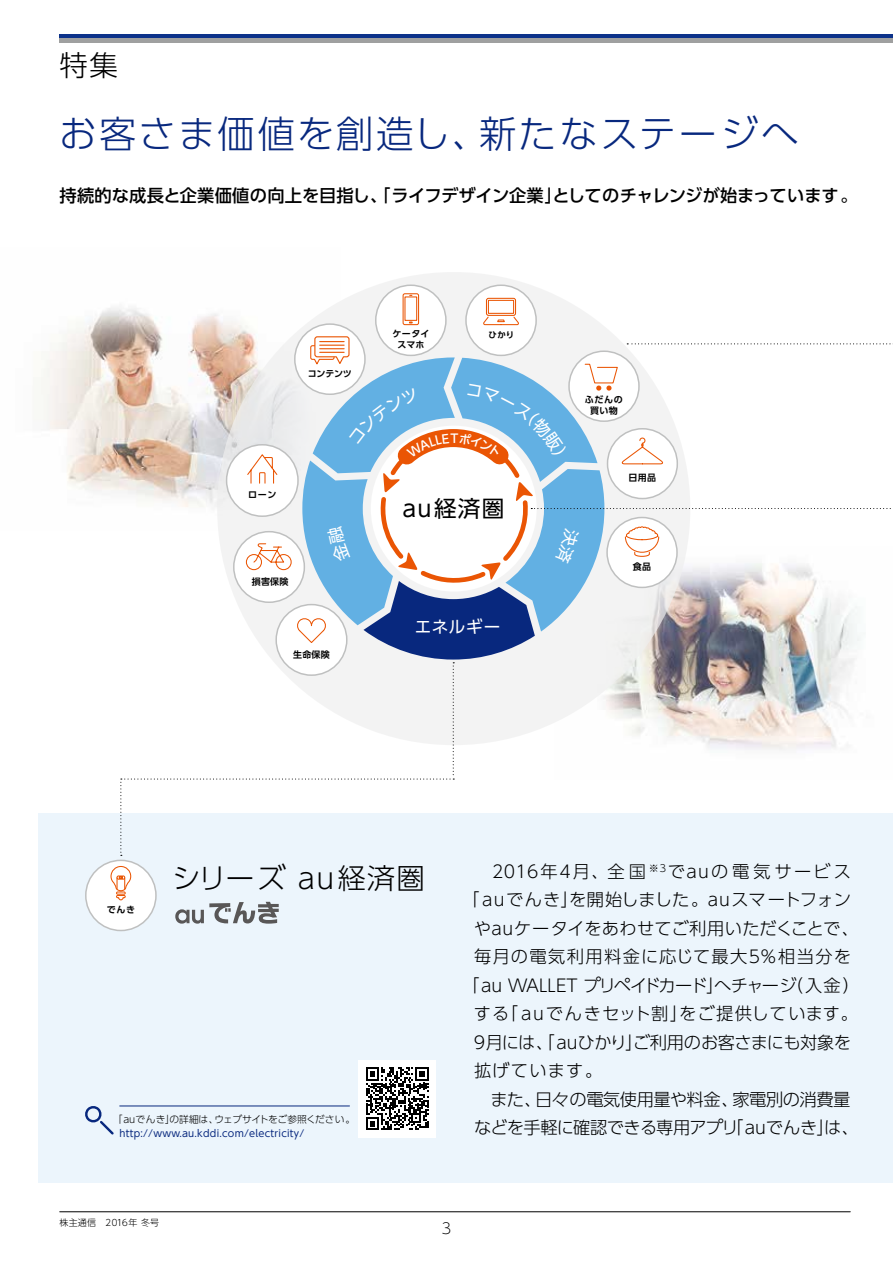
<style>
.page{position:relative;width:893px;height:1263px;background:#fff}
.page>*{position:absolute;margin:0;border:0;box-sizing:border-box;transform-origin:0 0}
.t1{font:300 37.5px "UD Shin Go Pro";letter-spacing:.06em;color:#08287e}
.t2{font:300 28.5px "UD Shin Go Pro";letter-spacing:.035em;color:#000}
.t3{font:22.65px "UD Shin Go Pro";color:#000}
.t4{font:300 17.25px "UD Shin Go Pro";letter-spacing:-.015em;color:#000}
.t5{font:500 17.25px "UD Shin Go Pro";letter-spacing:-.005em;color:#000}
.t6{font:300 17.25px "UD Shin Go Pro";letter-spacing:-.1em;color:#000}
.t7{font:300 17.25px "UD Shin Go Pro";letter-spacing:-.035em;color:#000}
.t8{font:300 17.25px "UD Shin Go Pro";letter-spacing:-.045em;color:#000}
.t9{font:300 17.25px "UD Shin Go Pro";letter-spacing:.015em;color:#000}
.t10{font:300 17.25px "UD Shin Go Pro";letter-spacing:.055em;color:#000}
.t11{font:300 17.25px "UD Shin Go Pro";letter-spacing:.22em;color:#000}
.t12{font:300 17.25px "UD Shin Go Pro";letter-spacing:.08em;color:#000}
.t13{font:16.5px "UD Shin Go Pro";letter-spacing:.04em;color:#fff}
.t14{font:200 15px "MO Clear Tone SG";color:#000}
.t15{font:500 12px "UD Shin Go Pro";color:#fff}
.t16{font:9.75px "MO Clear Tone SG";letter-spacing:.025em;color:#08287e}
.t17{font:300 9.75px "UD Shin Go Pro";letter-spacing:-.01em;color:#000}
.t18{font:700 9px/10.5px "UD Shin Go Pro De";letter-spacing:.03em;color:#000;text-align:center}
.t19{font:300 9px "UD Shin Go Pro";letter-spacing:.025em;color:#000}
.t20{font:700 8.4px "UD Shin Go Pro De";color:#000}
.s1{font-family:"MO Clear Tone SG"}
</style>
<div class="page">
<img style="left:41px;top:308px;width:176px;height:183px">
<svg style="left:217px;top:272px;width:397px;height:64px"></svg>
<div style="left:38px;top:813px;width:855px;height:370px;background:#ecf5fc"></div>
<hr style="left:120px;top:1106px;width:229px;height:1px;background:#08287e">
<svg style="left:85px;top:1106px;width:29px;height:29px"></svg>
<div style="left:60px;top:34px;width:833px;height:9px;background:#0c328a"></div>
<div style="left:60px;top:38px;width:833px;height:5px;background:#9fa0a0"></div>
<div style="left:358px;top:1060px;width:78px;height:78px;background:#fff"></div>
<svg style="left:366px;top:1067px;width:62px;height:63px"></svg>
<div style="left:86px;top:860px;width:70px;height:70px;background:#fff;border-radius:50%"></div>
<div style="left:85px;top:859px;width:72px;height:72px;border:2px solid #bfc0c0;border-radius:50%"></div>
<svg style="left:110px;top:866px;width:22px;height:35px"></svg>
<div style="left:295px;top:324px;width:70px;height:70px;background:#fff;border-radius:50%"></div>
<div style="left:466px;top:285px;width:70px;height:70px;background:#fff;border-radius:50%"></div>
<div style="left:465px;top:284px;width:72px;height:72px;border:2px solid #bfc0c0;border-radius:50%"></div>
<svg style="left:483px;top:297px;width:36px;height:29px"></svg>
<div style="left:376px;top:285px;width:70px;height:70px;background:#fff;border-radius:50%"></div>
<div style="left:375px;top:284px;width:72px;height:72px;border:2px solid #bfc0c0;border-radius:50%"></div>
<svg style="left:402px;top:293px;width:18px;height:33px"></svg>
<svg style="left:175px;top:902px;width:104px;height:22px"></svg>
<hr style="left:60px;top:1211px;width:790px;height:1px;background:#000">
<svg style="left:120px;top:336px;width:773px;height:520px"></svg>
<h2 class="t2" style="left:60px;top:42px;width:60px">特集</h2>
<h1 class="t1" style="left:59px;top:103px;width:741px">お客さま価値を創造し、新たなステージへ</h1>
<p class="t5" style="left:60px;top:182px;width:800px">持続的な成長と企業価値の向上を目指し、「ライフデザイン企業」としてのチャレンジが始まっています。</p>
<p class="t18" style="left:308px;top:368px;width:46px">コンテンツ</p>
<p class="t18" style="left:248px;top:489px;width:30px">ローン</p>
<p class="t18" style="left:252px;top:576px;width:38px">損害保険</p>
<p class="t18" style="left:293px;top:649px;width:38px">生命保険</p>
<p class="t18" style="left:392px;top:328px;width:38px">ケータイ</p>
<p class="t20" style="left:488px;top:328px;width:27px">ひかり</p>
<p class="t18" style="left:397px;top:339px;width:29px">スマホ</p>
<p class="t15" style="left:449px;top:428px;width:14px">Ｔ</p>
<h3 class="t3" style="left:402px;top:490px;width:103px"><span class="s1">au</span>経済圏</h3>
<p class="t13" style="left:415px;top:613px;width:87px">エネルギー</p>
<p class="t18" style="left:585px;top:394px;width:40px">ふだんの買い物</p>
<p class="t18" style="left:629px;top:472px;width:29px">日用品</p>
<p class="t18" style="left:633px;top:561px;width:20px">食品</p>
<p class="t18" style="left:107px;top:904px;width:30px">でんき</p>
<h2 class="t2" style="left:172px;top:855px;width:254px">シリーズ <span class="s1">au</span>経済圏</h2>
<p class="t17" style="left:113px;top:1111px;width:244px">「<span class="s1">au</span>でんき」の詳細は、ウェブサイトをご参照ください。</p>
<p class="t16" style="left:119px;top:1126px;width:186px">http://www.au.kddi.com/electricity/</p>
<p class="t11" style="left:492px;top:857px;width:360px"><span class="s1">2016</span>年<span class="s1">4</span>月、全国<sup>※</sup><sup>3</sup>で<span class="s1">au</span>の電気サービス</p>
<p class="t4" style="left:462px;top:886px;width:390px">「<span class="s1">au</span>でんき」を開始しました。<span class="s1">au</span>スマートフォン</p>
<p class="t9" style="left:474px;top:914px;width:387px">や<span class="s1">au</span>ケータイをあわせてご利用いただくことで、</p>
<p class="t12" style="left:474px;top:943px;width:378px">毎月の電気利用料金に応じて最大<span class="s1">5%</span>相当分を</p>
<p class="t6" style="left:462px;top:971px;width:399px">「<span class="s1">au WALLET</span> プリペイドカード」へチャージ（入金）</p>
<p class="t10" style="left:474px;top:1000px;width:386px">する「 <span class="s1">au</span>でんきセット割」をご提供しています。</p>
<p class="t7" style="left:474px;top:1028px;width:378px"><span class="s1">9</span>月には、「<span class="s1">au</span>ひかり」ご利用のお客さまにも対象を</p>
<p class="t4" style="left:474px;top:1057px;width:149px">拡げています。　</p>
<p class="t4" style="left:474px;top:1085px;width:378px">　また、日々の電気使用量や料金、家電別の消費量</p>
<p class="t8" style="left:474px;top:1114px;width:387px">などを手軽に確認できる専用アプリ「<span class="s1">au</span>でんき」は、</p>
<p class="t19" style="left:60px;top:1215px;width:101px">株主通信　<span class="s1">2016</span>年冬号</p>
<p class="t14" style="left:442px;top:1218px;width:11px">3</p>
</div>
